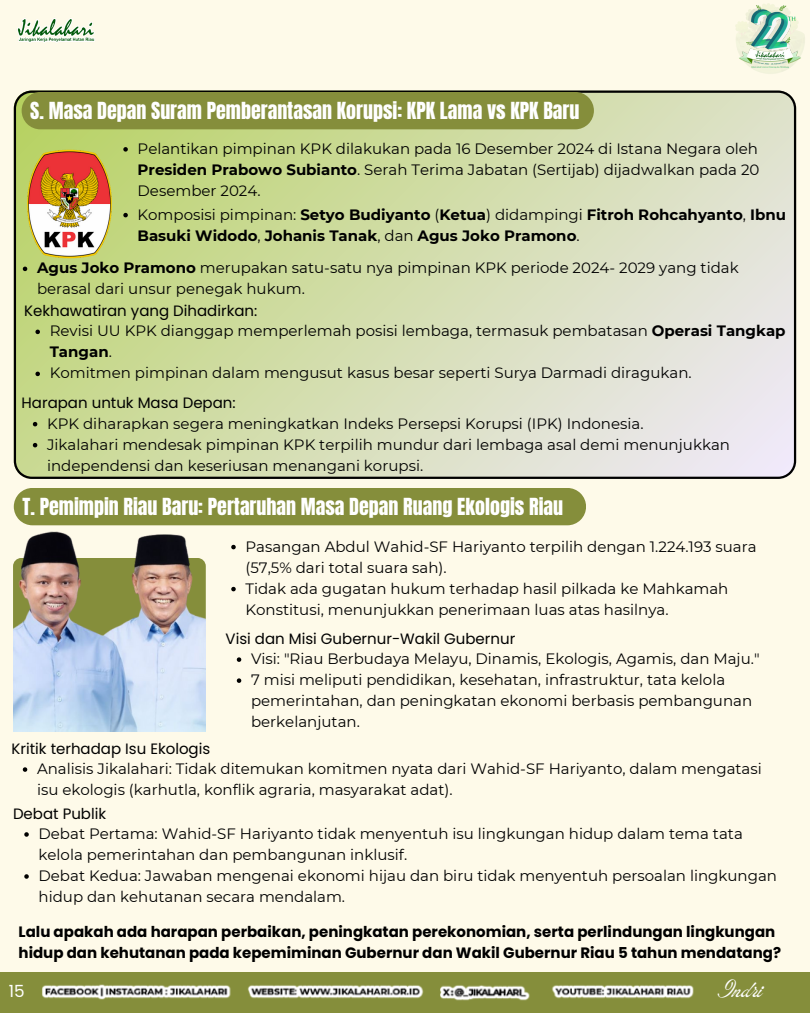
<style>
.page{position:relative;width:810px;height:1013px;background:#fff}
.page>*{position:absolute;margin:0;border:0;box-sizing:border-box;transform-origin:0 0}
.t1{font:24px "ED Lavonia";color:#fff}
.t2{font:20px "Anton";color:#fff}
.t3{font:16.7px "Poppins";color:#fff}
.t4{font:15px/21px "Montserrat";color:#000}
.t5{font:700 15px/21px "Poppins";color:#000}
.t6{font:15px "Poppins";color:#000}
.t7{font:700 15px/21px "Montserrat";color:#000}
.s1{font-weight:700}
.s2{font-weight:400}
</style>
<div class="page">
<div style="left:0;top:0;width:810px;height:1012px;background:#fefae9"></div>
<svg style="left:14px;top:90px;width:782px;height:389px;background:#d1daaf"></svg>
<img style="left:17px;top:18px;width:78px;height:25px">
<img style="left:735px;top:3px;width:70px;height:71px">
<div style="left:22px;top:92px;width:572px;height:37px;background:#858e3b"></div>
<img style="left:24px;top:149px;width:88px;height:110px">
<div style="left:14px;top:488px;width:572px;height:37px;background:#858e3b"></div>
<img style="left:13px;top:531px;width:193px;height:200px">
<svg style="left:123px;top:147px;width:5px;height:5px"></svg>
<svg style="left:123px;top:213px;width:5px;height:4px"></svg>
<svg style="left:23px;top:266px;width:4px;height:5px"></svg>
<svg style="left:35px;top:329px;width:5px;height:5px"></svg>
<svg style="left:35px;top:371px;width:5px;height:5px"></svg>
<svg style="left:33px;top:422px;width:4px;height:4px"></svg>
<svg style="left:33px;top:443px;width:4px;height:4px"></svg>
<svg style="left:231px;top:545px;width:5px;height:4px"></svg>
<svg style="left:231px;top:587px;width:5px;height:4px"></svg>
<svg style="left:237px;top:657px;width:4px;height:5px"></svg>
<svg style="left:237px;top:678px;width:4px;height:5px"></svg>
<svg style="left:23px;top:767px;width:4px;height:4px"></svg>
<svg style="left:24px;top:832px;width:5px;height:4px"></svg>
<svg style="left:24px;top:874px;width:5px;height:4px"></svg>
<div style="left:0;top:971px;width:809px;height:41px;background:#858e3b"></div>
<img style="left:42px;top:984px;width:652px;height:17px">
<p class="t2" style="left:30px;top:96px;width:551px">S. Masa Depan Suram Pemberantasan Korupsi: KPK Lama vs KPK Baru</p>
<h2 class="t4" style="left:138px;top:138px;width:623px;text-align:justify">Pelantikan pimpinan KPK dilakukan pada 16 Desember 2024 di Istana Negara oleh <span class="s1">Presiden Prabowo Subianto</span>. Serah Terima Jabatan (Sertijab) dijadwalkan pada 20<br>Desember 2024.</h2>
<p class="t7" style="left:138px;top:204px;width:650px"><span class="s2">Komposisi pimpinan:</span> Setyo Budiyanto <span class="s2">(</span>Ketua<span class="s2">) didampingi</span> Fitroh Rohcahyanto<span class="s2">,</span> Ibnu<br>Basuki Widodo<span class="s2">,</span> Johanis Tanak<span class="s2">, dan</span> Agus Joko Pramono<span class="s2">.</span></p>
<p class="t4" style="left:37px;top:257px;width:703px"><span class="s1">Agus Joko Pramono</span> merupakan satu-satu nya pimpinan KPK periode 2024- 2029 yang tidak berasal dari unsur penegak hukum.</p>
<p class="t6" style="left:24px;top:300px;width:235px">Kekhawatiran yang Dihadirkan:</p>
<p class="t4" style="left:50px;top:320px;width:737px">Revisi UU KPK dianggap memperlemah posisi lembaga, termasuk pembatasan <span class="s1">Operasi Tangkap<br>Tangan</span>.</p>
<p class="t4" style="left:50px;top:362px;width:643px">Komitmen pimpinan dalam mengusut kasus besar seperti Surya Darmadi diragukan.</p>
<p class="t6" style="left:22px;top:392px;width:216px">Harapan untuk Masa Depan:</p>
<p class="t4" style="left:47px;top:413px;width:598px">KPK diharapkan segera meningkatkan Indeks Persepsi Korupsi (IPK) Indonesia.</p>
<p class="t4" style="left:47px;top:434px;width:684px">Jikalahari mendesak pimpinan KPK terpilih mundur dari lembaga asal demi menunjukkan independensi dan keseriusan menangani korupsi.</p>
<p class="t2" style="left:22px;top:492px;width:542px">T. Pemimpin Riau Baru: Pertaruhan Masa Depan Ruang Ekologis Riau</p>
<p class="t4" style="left:245px;top:535px;width:513px">Pasangan Abdul Wahid-SF Hariyanto terpilih dengan 1.224.193 suara (57,5% dari total suara sah).</p>
<p class="t4" style="left:245px;top:577px;width:484px">Tidak ada gugatan hukum terhadap hasil pilkada ke Mahkamah<br>Konstitusi, menunjukkan penerimaan luas atas hasilnya.</p>
<h2 class="t6" style="left:226px;top:628px;width:291px">Visi dan Misi Gubernur-Wakil Gubernur</h2>
<p class="t4" style="left:251px;top:648px;width:510px">Visi: "Riau Berbudaya Melayu, Dinamis, Ekologis, Agamis, dan Maju."</p>
<p class="t4" style="left:251px;top:669px;width:503px">7 misi meliputi pendidikan, kesehatan, infrastruktur, tata kelola pemerintahan, dan peningkatan ekonomi berbasis pembangunan berkelanjutan.</p>
<p class="t6" style="left:12px;top:738px;width:200px">Kritik terhadap Isu Ekologis</p>
<p class="t4" style="left:37px;top:758px;width:726px">Analisis Jikalahari: Tidak ditemukan komitmen nyata dari Wahid-SF Hariyanto, dalam mengatasi isu ekologis (karhutla, konflik agraria, masyarakat adat).</p>
<p class="t6" style="left:13px;top:803px;width:95px">Debat Publik</p>
<p class="t4" style="left:39px;top:823px;width:706px">Debat Pertama: Wahid-SF Hariyanto tidak menyentuh isu lingkungan hidup dalam tema tata kelola pemerintahan dan pembangunan inklusif.</p>
<p class="t4" style="left:39px;top:865px;width:740px">Debat Kedua: Jawaban mengenai ekonomi hijau dan biru tidak menyentuh persoalan lingkungan hidup dan kehutanan secara mendalam.</p>
<p class="t5" style="left:19px;top:920px;width:764px">Lalu apakah ada harapan perbaikan, peningkatan perekonomian, serta perlindungan lingkungan hidup dan kehutanan pada kepemiminan Gubernur dan Wakil Gubernur Riau 5 tahun mendatang?</p>
<p class="t3" style="left:9px;top:979px;width:17px">15</p>
<p class="t1" style="left:718px;top:977px;width:46px">Indri</p>
</div>
